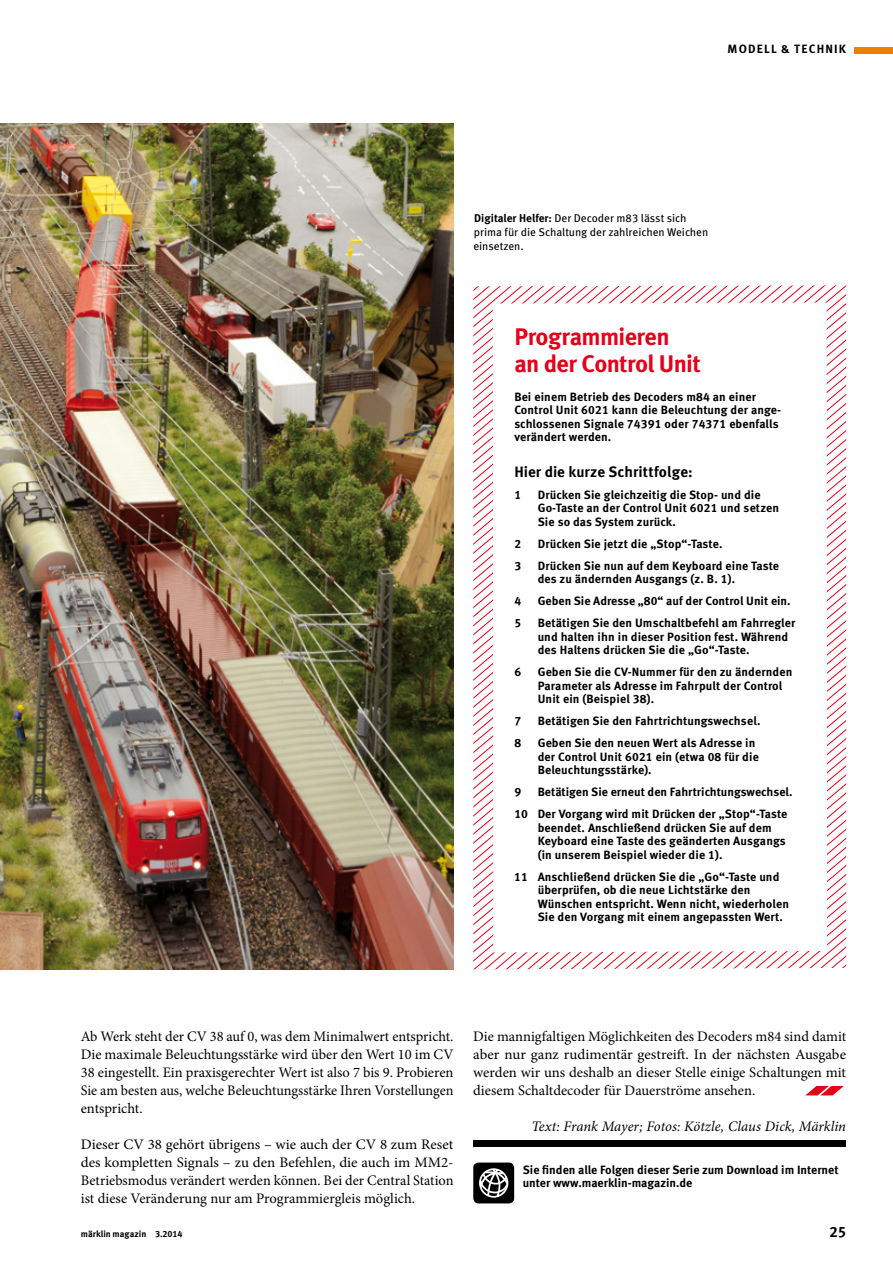
<style>
.page{position:relative;width:893px;height:1263px;background:#fff}
.page>*{position:absolute;margin:0;border:0;box-sizing:border-box;transform-origin:0 0}
.t1{font:700 24px/27px "Meta OT";letter-spacing:-.02em;color:#e2001a}
.t2{font:700 15px "Meta OT";letter-spacing:.005em;color:#000}
.t3{font:14.55px/18px "Minion Pro";color:#000;text-align:justify}
.t4{font:italic 14.55px "Minion Pro";color:#000}
.t5{font:700 12px/13.5px "Meta OT";letter-spacing:.01em;color:#000}
.t6{font:700 12px "Meta OT";letter-spacing:.1em;color:#000}
.t7{font:11.25px/14.2px "Meta OT";color:#000}
.t8{font:700 9px "Meta OT";letter-spacing:-.01em;color:#000}
.s1{font-weight:700}
</style>
<div class="page">
<svg style="left:473px;top:285px;width:373px;height:684px"></svg>
<img style="left:0;top:123px;width:454px;height:846px">
<div style="left:473px;top:1140px;width:373px;height:7px;background:#000"></div>
<div style="left:473px;top:1162px;width:41px;height:41px;background:#000;border-radius:5px"></div>
<svg style="left:479px;top:1168px;width:29px;height:30px"></svg>
<svg style="left:806px;top:1086px;width:38px;height:9px"></svg>
<div style="left:855px;top:47px;width:38px;height:6px;background:#ee7f00"></div>
<p class="t6" style="left:728px;top:41px;width:120px">modell &amp; technik</p>
<p class="t7" style="left:473px;top:211px;width:236px"><span class="s1">Digitaler Helfer:</span> Der Decoder m83 lässt sich prima für die Schaltung der zahlreichen Weichen einsetzen.</p>
<h1 class="t1" style="left:514px;top:324px;width:188px">Programmieren<br>an der Control Unit</h1>
<p class="t5" style="left:514px;top:390px;width:268px">Bei einem Betrieb des Decoders m84 an einer Control Unit 6021 kann die Beleuchtung der ange&shy;schlossenen Signale 74391 oder 74371 ebenfalls verändert werden.</p>
<p class="t2" style="left:514px;top:462px;width:180px">Hier die kurze Schrittfolge:</p>
<p class="t5" style="left:514px;top:488px;width:8px">1</p>
<p class="t5" style="left:538px;top:488px;width:243px">Drücken Sie gleichzeitig die Stop- und die<br>Go-Taste an der Control Unit 6021 und setzen<br>Sie so das System zurück.</p>
<p class="t5" style="left:514px;top:537px;width:8px">2</p>
<p class="t5" style="left:538px;top:537px;width:186px">Drücken Sie jetzt die „Stop“-Taste.</p>
<p class="t5" style="left:514px;top:559px;width:8px">3</p>
<p class="t5" style="left:538px;top:559px;width:243px">Drücken Sie nun auf dem Keyboard eine Taste des zu ändernden Ausgangs (z. B. 1).</p>
<p class="t5" style="left:514px;top:595px;width:8px">4</p>
<p class="t5" style="left:538px;top:595px;width:254px">Geben Sie Adresse „80“ auf der Control Unit ein.</p>
<p class="t5" style="left:514px;top:617px;width:8px">5</p>
<p class="t5" style="left:538px;top:617px;width:259px">Betätigen Sie den Umschaltbefehl am Fahrregler und halten ihn in dieser Position fest. Während des Haltens drücken Sie die „Go“-Taste.</p>
<p class="t5" style="left:514px;top:666px;width:8px">6</p>
<p class="t5" style="left:538px;top:666px;width:256px">Geben Sie die CV-Nummer für den zu ändernden<br>Parameter als Adresse im Fahrpult der Control<br>Unit ein (Beispiel 38).</p>
<p class="t5" style="left:514px;top:715px;width:8px">7</p>
<p class="t5" style="left:538px;top:715px;width:224px">Betätigen Sie den Fahrtrichtungswechsel.</p>
<p class="t5" style="left:514px;top:737px;width:8px">8</p>
<p class="t5" style="left:538px;top:737px;width:223px">Geben Sie den neuen Wert als Adresse in der Control Unit 6021 ein (etwa 08 für die<br>Beleuchtungsstärke).</p>
<p class="t5" style="left:514px;top:786px;width:8px">9</p>
<p class="t5" style="left:514px;top:781px;width:280px;line-height:22px;text-indent:23px">Betätigen Sie erneut den Fahrtrichtungswechsel.<br>10 Der Vorgang wird mit Drücken der „Stop“-Taste</p>
<p class="t5" style="left:538px;top:821px;width:250px">beendet. Anschließend drücken Sie auf dem<br>Keyboard eine Taste des geänderten Ausgangs (in unserem Beispiel wieder die 1).</p>
<p class="t5" style="left:538px;top:870px;width:253px;text-indent:-23px">11 Anschließend drücken Sie die „Go“-Taste und überprüfen, ob die neue Lichtstärke den Wünschen entspricht. Wenn nicht, wiederholen Sie den Vorgang mit einem angepassten Wert.</p>
<p class="t3" style="left:81px;top:1028px;width:374px">Ab Werk steht der CV 38 auf 0, was dem Minimalwert entspricht.<br>Die maximale Beleuchtungsstärke wird über den Wert 10 im CV 38 eingestellt. Ein praxisgerechter Wert ist also 7 bis 9. Probieren Sie am besten aus, welche Beleuchtungsstärke Ihren Vorstellungen entspricht.</p>
<p class="t3" style="left:81px;top:1136px;width:374px">Dieser CV 38 gehört übrigens – wie auch der CV 8 zum Reset des kompletten Signals – zu den Befehlen, die auch im MM2- Betriebsmodus verändert werden können. Bei der Central Station ist diese Veränderung nur am Programmiergleis möglich.</p>
<p class="t3" style="left:473px;top:1028px;width:374px">Die mannigfaltigen Möglichkeiten des Decoders m84 sind damit aber nur ganz rudimentär gestreift. In der nächsten Ausgabe werden wir uns deshalb an dieser Stelle einige Schaltungen mit diesem Schaltdecoder für Dauerströme ansehen.</p>
<p class="t4" style="left:531px;top:1117px;width:316px">Text: Frank Mayer; Fotos: Kötzle, Claus Dick, Märklin</p>
<p class="t5" style="left:523px;top:1163px;width:317px">Sie finden alle Folgen dieser Serie zum Download im Internet unter www.maerklin-magazin.de</p>
<p class="t8" style="left:81px;top:1228px;width:103px">märklin magazin 3.2014</p>
<p class="t2" style="left:830px;top:1222px;width:18px">25</p>
</div>
